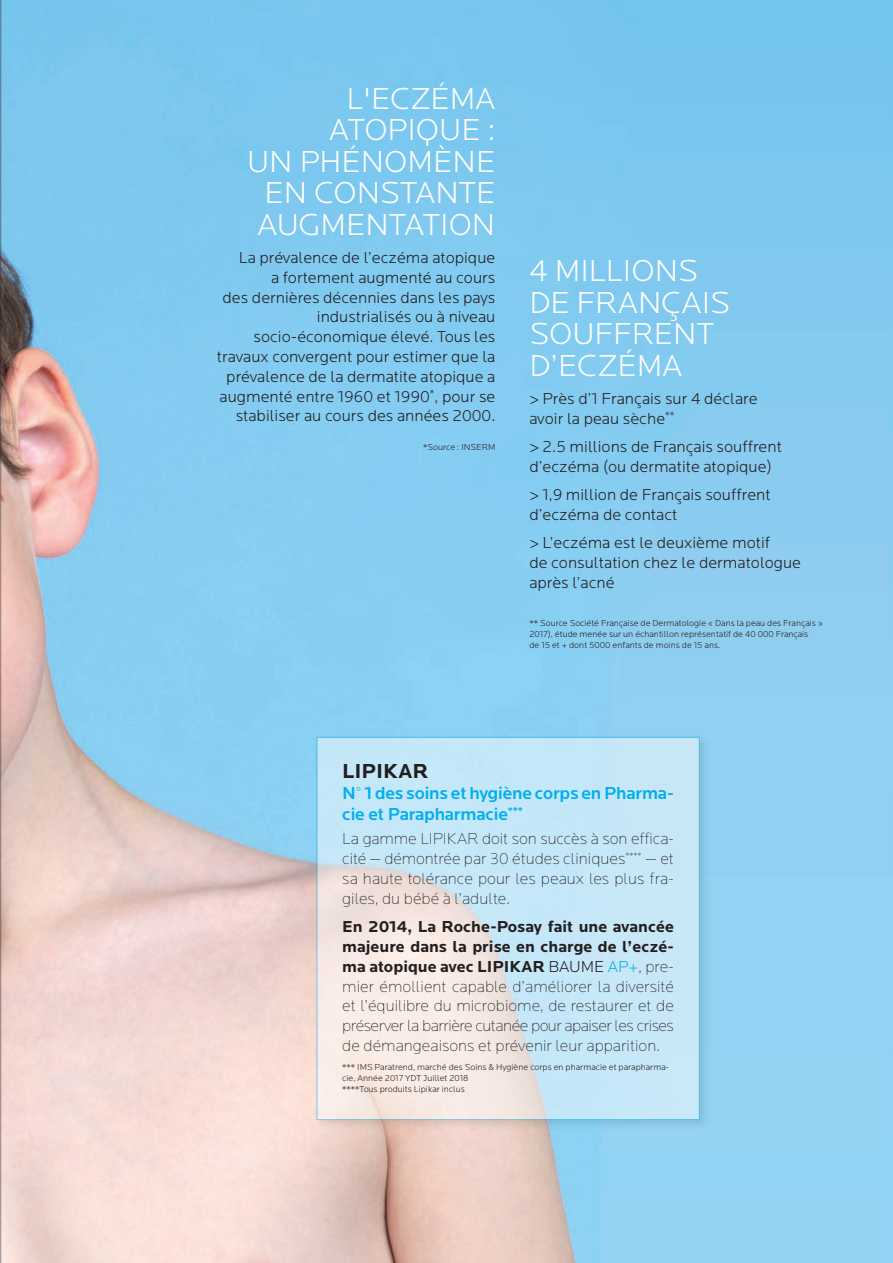
<style>
.page{position:relative;width:893px;height:1263px;background:#fff}
.page>*{position:absolute;margin:0;border:0;box-sizing:border-box;transform-origin:0 0}
.t1{font:300 31.5px/31.5px "Locator";color:#fff;text-align:right}
.t2{font:700 21px "Locator";color:#231f20}
.t3{font:500 18px/21px "Locator";letter-spacing:-.01em;color:#00aeef}
.t4{font:300 16.5px/19.8px "Locator";color:#231f20}
.t5{font:200 16.5px/19.8px "Locator";color:#231f20;text-align:justify}
.t6{font:300 9px/10.8px "Locator";color:#231f20}
.s1{font-weight:700}
.s2{font-weight:300}
.s3{font-weight:300;color:#00aeef}
</style>
<div class="page">
<img style="left:1px;top:0;width:892px;height:1263px">
<hr style="left:0;top:0;width:1px;height:1263px;background:#231f20">
<div style="left:313px;top:733px;width:399px;height:399px;background:#231f20;opacity:.25"></div>
<svg style="left:317px;top:737px;width:382px;height:383px;background:#d4e7f1"></svg>
<p class="t1" style="left:247px;top:83px;width:250px">L'ECZÉMA<br>ATOPIQUE :<br>UN PHÉNOMÈNE<br>EN CONSTANTE<br>AUGMENTATION</p>
<p class="t4" style="left:217px;top:248px;width:280px;text-align:right">La prévalence de l’eczéma atopique<br>a fortement augmenté au cours<br>des dernières décennies dans les pays industrialisés ou à niveau socio-économique élevé. Tous les travaux convergent pour estimer que la prévalence de la dermatite atopique a augmenté entre 1960 et 1990<sup>*</sup>, pour se stabiliser au cours des années 2000.</p>
<p class="t6" style="left:423px;top:442px;width:74px">*Source : INSERM</p>
<p class="t1" style="left:529px;top:256px;width:202px;text-align:left">4 MILLIONS<br>DE FRANÇAIS<br>SOUFFRENT<br>D’ECZÉMA</p>
<p class="t4" style="left:529px;top:389px;width:230px">&gt; Près d’1 Français sur 4 déclare avoir la peau sèche<sup>**</sup></p>
<p class="t4" style="left:529px;top:437px;width:254px">&gt; 2.5 millions de Français souffrent d’eczéma (ou dermatite atopique)</p>
<p class="t4" style="left:529px;top:485px;width:243px">&gt; 1,9 million de Français souffrent d’eczéma de contact</p>
<p class="t4" style="left:529px;top:533px;width:273px">&gt; L’eczéma est le deuxième motif<br>de consultation chez le dermatologue après l’acné</p>
<p class="t6" style="left:529px;top:618px;width:295px">** Source Société Française de Dermatologie « Dans la peau des Français »<br>2017), étude menée sur un échantillon représentatif de 40 000 Français<br>de 15 et + dont 5000 enfants de moins de 15 ans.</p>
<p class="t2" style="left:342px;top:759px;width:88px">LIPIKAR</p>
<p class="t3" style="left:342px;top:783px;width:333px">N° 1 des soins et hygiène corps en Pharma&shy;cie et Parapharmacie<sup>***</sup></p>
<p class="t5" style="left:342px;top:830px;width:333px">La gamme LIPIKAR doit son succès à son effica&shy;cité — démontrée par 30 études cliniques<sup>****</sup> — et sa haute tolérance pour les peaux les plus fra&shy;giles, du bébé à l’adulte.</p>
<p class="t5" style="left:342px;top:917px;width:333px"><span class="s1">En 2014, La Roche-Posay fait une avancée majeure dans la prise en charge de l’eczé&shy;ma atopique avec LIPIKAR</span> <span class="s2">BAUME</span> <span class="s3">AP+</span>, pre&shy;mier émollient capable d’améliorer la diversité et l’équilibre du microbiome, de restaurer et de préserver la barrière cutanée pour apaiser les crises de démangeaisons et prévenir leur apparition.</p>
<p class="t6" style="left:342px;top:1062px;width:328px">*** IMS Paratrend, marché des Soins &amp; Hygiène corps en pharmacie et parapharma&shy;cie, Année 2017 YDT Juillet 2018<br>****Tous produits Lipikar inclus</p>
</div>
